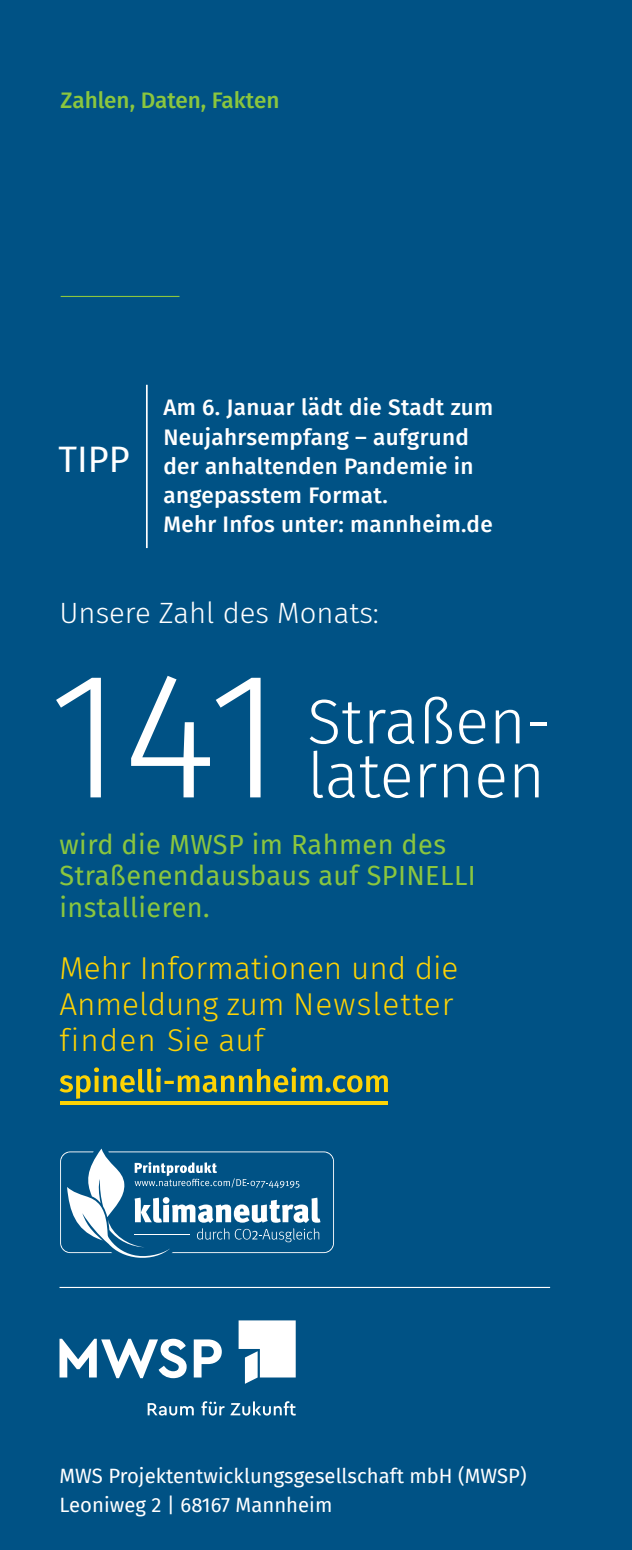
<style>
.page{position:relative;width:632px;height:1550px;background:#fff}
.page>*{position:absolute;margin:0;border:0;box-sizing:border-box;transform-origin:0 0}
.t1{font:300 179.78px "Fira Sans";color:#fff}
.t2{font:300 63px/54px "Fira Sans";color:#fff}
.t3{font:36px "Fira Sans";color:#fff}
.t4{font:300 31.5px/36px "Fira Sans";color:#fed304}
.t5{font:300 29.25px "Fira Sans";color:#fff}
.t6{font:27px/31.5px "Fira Sans";letter-spacing:.015em;color:#8bc63e}
.t7{font:500 22.5px/29.2px "Fira Sans";letter-spacing:.015em;color:#fff}
.t8{font:500 22.5px "Fira Sans";color:#8bc63e}
.t9{font:20.25px/29.2px "Fira Sans";color:#fff}
</style>
<div class="page">
<div style="left:0;top:0;width:631px;height:1550px;background:#005285"></div>
<svg style="left:59px;top:1067px;width:329px;height:32px"></svg>
<hr style="left:60px;top:1101px;width:328px;height:4px;background:#fed304">
<hr style="left:59px;top:1287px;width:491px;height:1px;background:#fff">
<svg style="left:60px;top:1148px;width:274px;height:110px"></svg>
<hr style="left:61px;top:296px;width:118px;height:1px;background:#8bc63e">
<hr style="left:146px;top:385px;width:2px;height:163px;background:#fff">
<svg style="left:148px;top:1401px;width:147px;height:14px"></svg>
<svg style="left:238px;top:1320px;width:57px;height:64px"></svg>
<svg style="left:59px;top:1339px;width:127px;height:39px"></svg>
<svg style="left:194px;top:1339px;width:28px;height:38px"></svg>
<p class="t8" style="left:61px;top:82px;width:220px">Zahlen, Daten, Fakten</p>
<h3 class="t3" style="left:58px;top:432px;width:73px">TIPP</h3>
<p class="t7" style="left:163px;top:392px;width:331px">Am 6. Januar lädt die Stadt zum<br>Neujahrsempfang – aufgrund der anhaltenden Pandemie in angepasstem Format.<br>Mehr Infos unter: mannheim.de</p>
<h3 class="t5" style="left:59px;top:592px;width:321px">Unsere Zahl des Monats:</h3>
<h1 class="t1" style="left:48px;top:607px;width:235px">141</h1>
<h2 class="t2" style="left:307px;top:694px;width:245px">Straßen&shy;laternen</h2>
<p class="t6" style="left:59px;top:828px;width:418px">wird die MWSP im Rahmen des<br>Straßenendausbaus auf SPINELLI installieren.</p>
<h3 class="t4" style="left:59px;top:950px;width:400px">Mehr Informationen und die<br>Anmeldung zum Newsletter finden Sie auf</h3>
<p class="t9" style="left:59px;top:1461px;width:468px">MWS Projektentwicklungsgesellschaft mbH (MWSP)<br>Leoniweg 2 | 68167 Mannheim</p>
</div>
